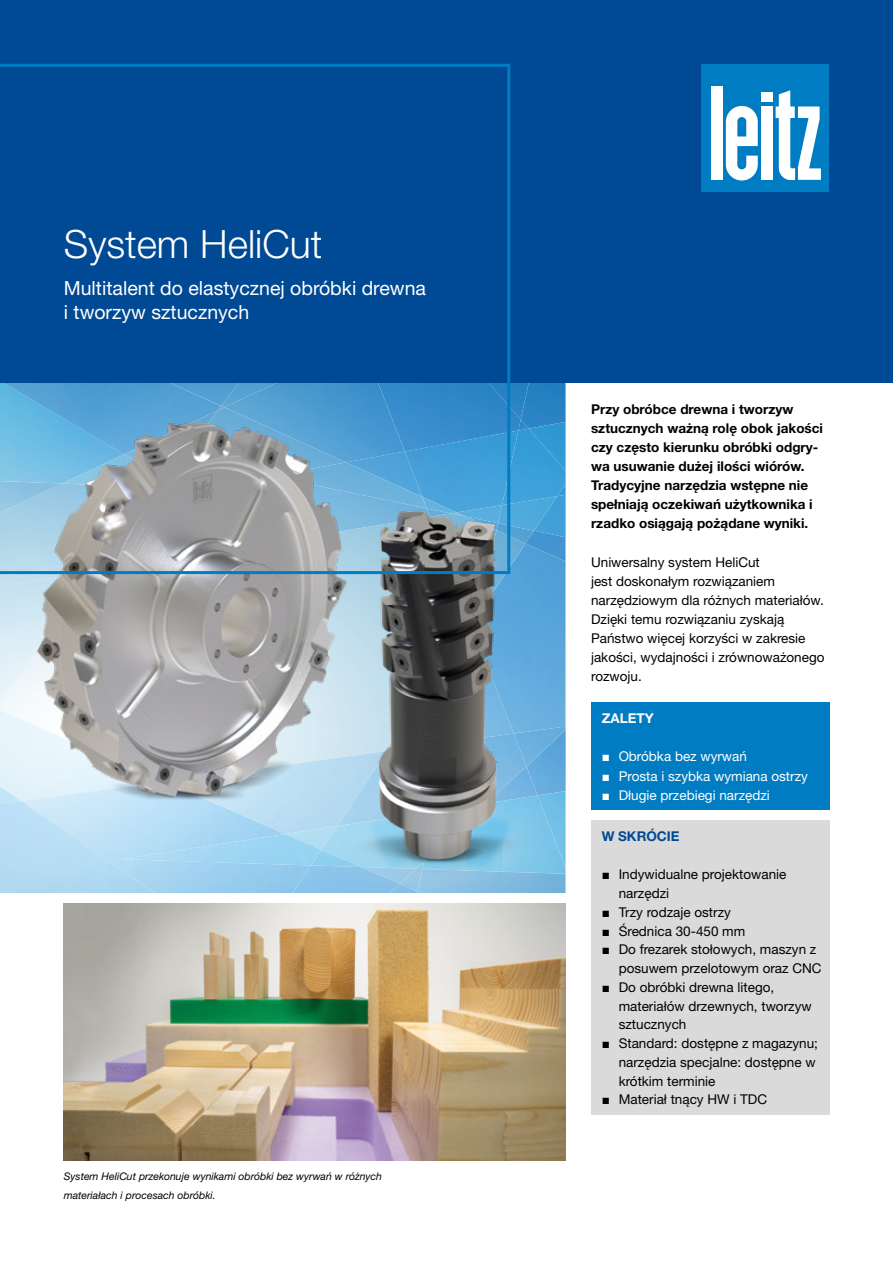
<style>
.page{position:relative;width:893px;height:1263px;background:#fff}
.page>*{position:absolute;margin:0;border:0;box-sizing:border-box;transform-origin:0 0}
.t1{font:300 39px "Helvetica Neue LT Pro";color:#fff}
.t2{font:19.5px/24px "Helvetica Neue LT Pro";color:#fff}
.t3{font:13.5px/19.2px "Helvetica Neue LT Pro";color:#000}
.t4{font:700 13.5px/19.2px "Helvetica Neue LT Pro";color:#000}
.t5{font:13.5px "Helvetica Neue LT Pro";color:#fff}
.t6{font:700 13.5px "Helvetica Neue LT Pro";color:#004994}
.t7{font:700 13.5px "Helvetica Neue LT Pro";color:#fff}
.t8{font:italic 10.5px/19px "Helvetica Neue LT Pro";color:#000}
.s1{font-family:"Arial"}
</style>
<div class="page">
<img style="left:510px;top:383px;width:11px;height:37px">
<svg style="left:518px;top:420px;width:3px;height:9px"></svg>
<img style="left:521px;top:383px;width:45px;height:46px">
<img style="left:0;top:834px;width:155px;height:59px">
<img style="left:510px;top:429px;width:56px;height:33px">
<img style="left:529px;top:422px;width:36px;height:40px">
<img style="left:121px;top:834px;width:38px;height:31px">
<div style="left:0;top:0;width:893px;height:383px;background:#004994"></div>
<div style="left:702px;top:64px;width:127px;height:127px;background:#007cc2"></div>
<div style="left:761px;top:92px;width:11px;height:9px;background:#fff"></div>
<div style="left:761px;top:107px;width:11px;height:73px;background:#fff"></div>
<div style="left:711px;top:86px;width:12px;height:94px;background:#fff"></div>
<svg style="left:726px;top:106px;width:32px;height:74px"></svg>
<svg style="left:776px;top:90px;width:45px;height:90px"></svg>
<img style="left:0;top:574px;width:159px;height:260px">
<img style="left:159px;top:462px;width:407px;height:431px">
<svg style="left:0;top:64px;width:510px;height:510px"></svg>
<img style="left:64px;top:904px;width:502px;height:257px">
<div style="left:591px;top:703px;width:238px;height:107px;background:#007cc2"></div>
<div style="left:591px;top:821px;width:238px;height:294px;background:#dadada"></div>
<h1 class="t1" style="left:64px;top:220px;width:260px">System HeliCut</h1>
<h2 class="t2" style="left:64px;top:276px;width:364px">Multitalent do elastycznej obróbki drewna i tworzyw sztucznych</h2>
<p class="t8" style="left:64px;top:1166px;width:320px">System HeliCut przekonuje wynikami obróbki bez wyrwań w różnych materiałach i procesach obróbki.</p>
<p class="t4" style="left:591px;top:399px;width:234px">Przy obróbce drewna i tworzyw sztucznych ważną rolę obok jakości czy często kierunku obróbki odgry&shy;wa usuwanie dużej ilości wiórów.<br>Tradycyjne narzędzia wstępne nie spełniają oczekiwań użytkownika i rzadko osiągają pożądane wyniki.</p>
<p class="t3" style="left:591px;top:552px;width:235px">Uniwersalny system HeliCut<br>jest doskonałym rozwiązaniem narzędziowym dla różnych materiałów.<br>Dzięki temu rozwiązaniu zyskają<br>Państwo więcej korzyści w zakresie jakości, wydajności i zrównoważonego rozwoju.</p>
<p class="t7" style="left:602px;top:710px;width:54px">ZALETY</p>
<p class="t5" style="left:602px;top:748px;width:147px"><span class="s1">■</span> Obróbka bez wyrwań</p>
<p class="t5" style="left:602px;top:768px;width:208px"><span class="s1">■</span> Prosta i szybka wymiana ostrzy</p>
<p class="t5" style="left:602px;top:787px;width:170px"><span class="s1">■</span> Długie przebiegi narzędzi</p>
<p class="t6" style="left:602px;top:828px;width:79px">W SKRÓCIE</p>
<p class="t3" style="left:619px;top:865px;width:169px;line-height:18.8px;text-indent:-17px"><span class="s1">■</span> Indywidualne projektowanie narzędzi</p>
<p class="t3" style="left:602px;top:902px;width:131px"><span class="s1">■</span> Trzy rodzaje ostrzy</p>
<p class="t3" style="left:602px;top:921px;width:145px"><span class="s1">■</span> Średnica 30-450 mm</p>
<p class="t3" style="left:619px;top:940px;width:204px;line-height:18.8px;text-indent:-17px"><span class="s1">■</span> Do frezarek stołowych, maszyn z posuwem przelotowym oraz CNC</p>
<p class="t3" style="left:619px;top:977px;width:194px;line-height:18.8px;text-indent:-17px"><span class="s1">■</span> Do obróbki drewna litego, materiałów drzewnych, tworzyw sztucznych</p>
<p class="t3" style="left:619px;top:1034px;width:201px;line-height:18.8px;text-indent:-17px"><span class="s1">■</span> Standard: dostępne z magazynu; narzędzia specjalne: dostępne w krótkim terminie</p>
<p class="t3" style="left:602px;top:1090px;width:167px"><span class="s1">■</span> Materiał tnący HW i TDC</p>
</div>
